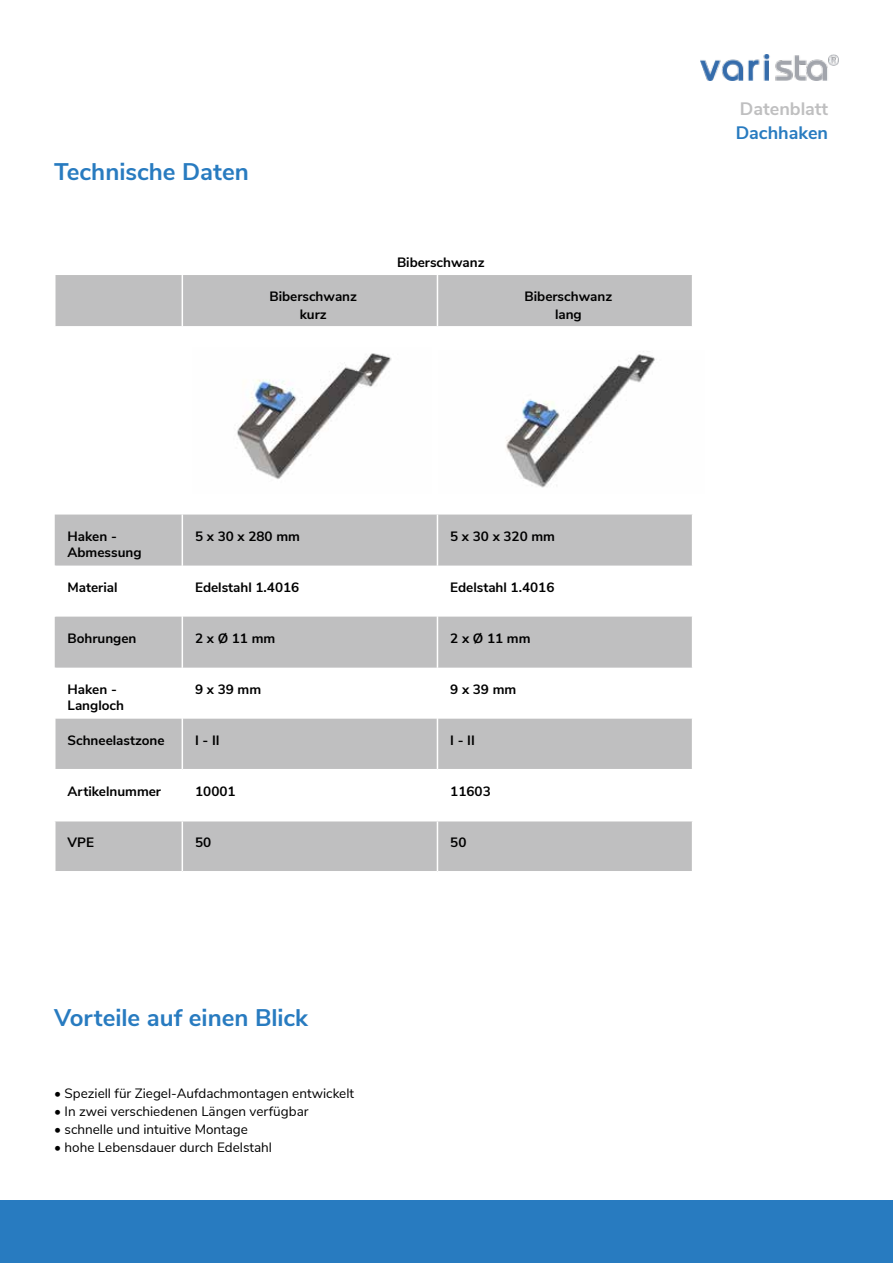
<style>
.page{position:relative;width:893px;height:1263px;background:#fff}
.page>*{position:absolute;margin:0;border:0;box-sizing:border-box;transform-origin:0 0}
.t1{font:700 24px "Nunito Sans";color:#287bc0}
.t2{font:700 18px "Nunito Sans";color:#bfbfc0}
.t3{font:700 18px "Nunito Sans";color:#287bc0}
.t4{font:700 13.5px/18px "Nunito Sans";color:#000;text-align:center}
.t5{font:13.5px "Nunito Sans";color:#000}
</style>
<div class="page">
<div style="left:0;top:1200px;width:893px;height:63px;background:#287bc0"></div>
<img style="left:701px;top:54px;width:138px;height:27px">
<svg style="left:55px;top:275px;width:637px;height:596px;fill:#bfbfc0"></svg>
<hr style="left:182px;top:769px;width:255px;height:1px;background:#fff">
<hr style="left:437px;top:769px;width:256px;height:1px;background:#fff">
<hr style="left:182px;top:820px;width:255px;height:1px;background:#fff">
<hr style="left:437px;top:820px;width:256px;height:1px;background:#fff">
<hr style="left:54px;top:566px;width:2px;height:51px;background:#fff">
<hr style="left:54px;top:668px;width:2px;height:51px;background:#fff">
<hr style="left:54px;top:719px;width:2px;height:50px;background:#fff">
<hr style="left:54px;top:769px;width:128px;height:1px;background:#fff">
<hr style="left:54px;top:770px;width:2px;height:50px;background:#fff">
<hr style="left:54px;top:820px;width:128px;height:1px;background:#fff">
<hr style="left:54px;top:821px;width:2px;height:50px;background:#fff">
<hr style="left:182px;top:514px;width:1px;height:52px;background:#fff">
<hr style="left:437px;top:514px;width:1px;height:52px;background:#fff">
<hr style="left:182px;top:566px;width:1px;height:51px;background:#fff">
<hr style="left:437px;top:566px;width:1px;height:51px;background:#fff">
<hr style="left:182px;top:617px;width:1px;height:51px;background:#fff">
<hr style="left:437px;top:617px;width:1px;height:51px;background:#fff">
<hr style="left:182px;top:668px;width:1px;height:51px;background:#fff">
<hr style="left:437px;top:668px;width:1px;height:51px;background:#fff">
<hr style="left:182px;top:719px;width:1px;height:50px;background:#fff">
<hr style="left:437px;top:719px;width:1px;height:50px;background:#fff">
<hr style="left:182px;top:770px;width:1px;height:50px;background:#fff">
<hr style="left:437px;top:770px;width:1px;height:50px;background:#fff">
<hr style="left:182px;top:821px;width:1px;height:50px;background:#fff">
<hr style="left:437px;top:821px;width:1px;height:50px;background:#fff">
<hr style="left:54px;top:275px;width:2px;height:51px;background:#fff">
<hr style="left:182px;top:275px;width:1px;height:51px;background:#fff">
<hr style="left:437px;top:275px;width:1px;height:51px;background:#fff">
<img style="left:193px;top:347px;width:238px;height:146px">
<img style="left:438px;top:351px;width:254px;height:142px">
<h1 class="t1" style="left:54px;top:154px;width:196px">Technische Daten</h1>
<p class="t4" style="left:397px;top:253px;width:89px">Biberschwanz</p>
<p class="t4" style="left:269px;top:287px;width:89px">Biberschwanz kurz</p>
<p class="t4" style="left:525px;top:287px;width:89px">Biberschwanz lang</p>
<p class="t4" style="left:67px;top:527px;width:76px;line-height:16.2px;text-align:left">Haken -<br>Abmessung</p>
<p class="t4" style="left:195px;top:526px;width:106px">5 x 30 x 280 mm</p>
<p class="t4" style="left:450px;top:526px;width:106px">5 x 30 x 320 mm</p>
<p class="t4" style="left:68px;top:577px;width:52px">Material</p>
<p class="t4" style="left:195px;top:577px;width:106px">Edelstahl 1.4016</p>
<p class="t4" style="left:450px;top:577px;width:106px">Edelstahl 1.4016</p>
<p class="t4" style="left:68px;top:628px;width:70px">Bohrungen</p>
<p class="t4" style="left:195px;top:628px;width:82px">2 x Ø 11 mm</p>
<p class="t4" style="left:450px;top:628px;width:82px">2 x Ø 11 mm</p>
<p class="t4" style="left:68px;top:680px;width:58px;line-height:16.2px;text-align:left">Haken -<br>Langloch</p>
<p class="t4" style="left:195px;top:680px;width:68px">9 x 39 mm</p>
<p class="t4" style="left:450px;top:680px;width:68px">9 x 39 mm</p>
<p class="t4" style="left:68px;top:731px;width:99px">Schneelastzone</p>
<p class="t4" style="left:195px;top:731px;width:26px">I - II</p>
<p class="t4" style="left:450px;top:731px;width:26px">I - II</p>
<p class="t4" style="left:68px;top:782px;width:95px">Artikelnummer</p>
<p class="t4" style="left:195px;top:782px;width:42px">10001</p>
<p class="t4" style="left:450px;top:782px;width:42px">11603</p>
<p class="t4" style="left:68px;top:833px;width:28px">VPE</p>
<p class="t4" style="left:195px;top:833px;width:18px">50</p>
<p class="t4" style="left:450px;top:833px;width:18px">50</p>
<h1 class="t1" style="left:54px;top:1000px;width:256px">Vorteile auf einen Blick</h1>
<p class="t5" style="left:54px;top:1083px;width:302px">• Speziell für Ziegel-Aufdachmontagen entwickelt</p>
<p class="t5" style="left:54px;top:1101px;width:256px">• In zwei verschiedenen Längen verfügbar</p>
<p class="t5" style="left:54px;top:1119px;width:195px">• schnelle und intuitive Montage</p>
<p class="t5" style="left:54px;top:1137px;width:220px">• hohe Lebensdauer durch Edelstahl</p>
<h2 class="t2" style="left:740px;top:95px;width:90px">Datenblatt</h2>
<h2 class="t3" style="left:736px;top:119px;width:94px">Dachhaken</h2>
</div>
